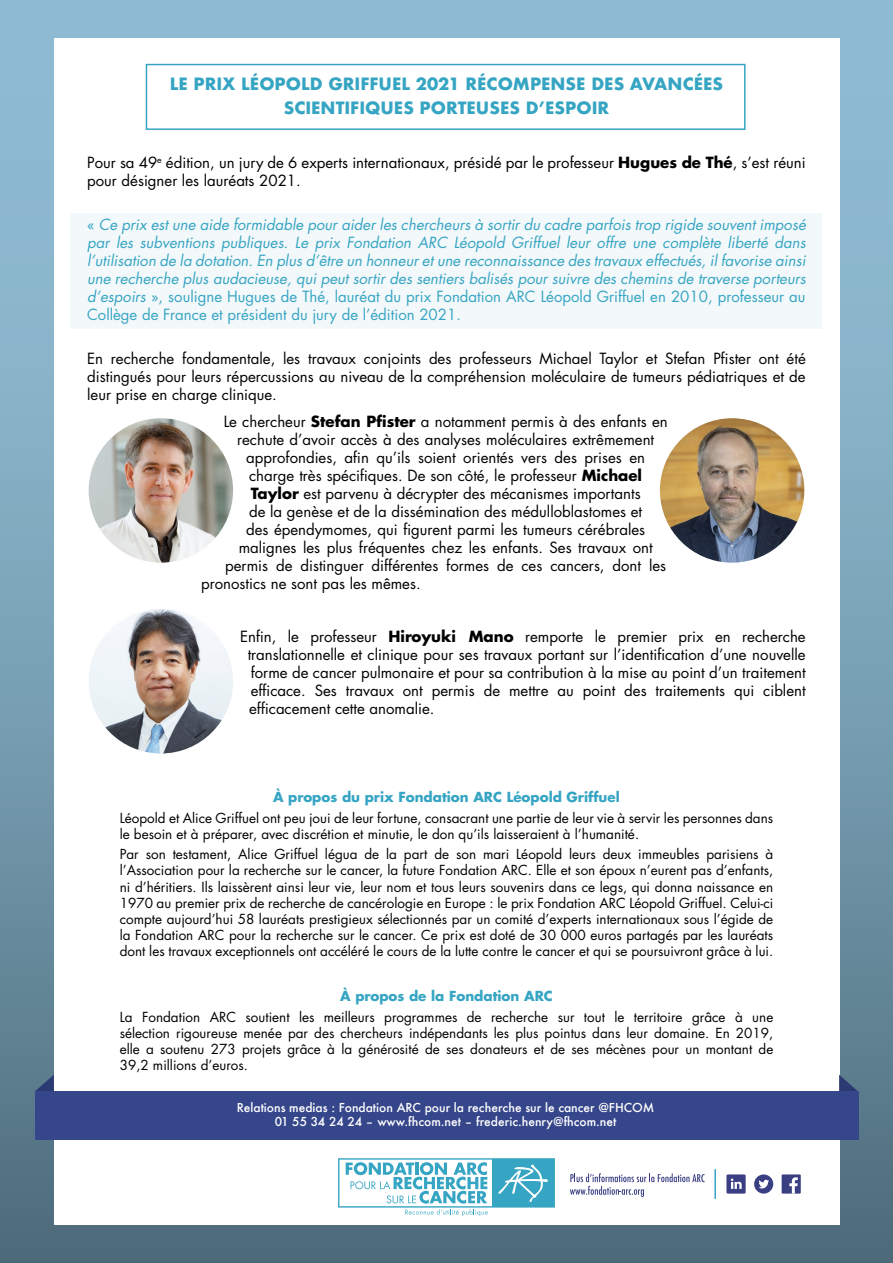
<style>
.page{position:relative;width:893px;height:1263px;background:#fff}
.page>*{position:absolute;margin:0;border:0;box-sizing:border-box;transform-origin:0 0}
.t1{font:700 16.5px/24px "Futura";color:#36a5c3;text-align:center}
.t2{font:15px/18px "Futura Std";color:#000;text-align:justify}
.t3{font:italic 15px/18px "Futura Std";color:#36a5c3;text-align:justify}
.t4{font:13.5px/16.2px "Futura Std";color:#000;text-align:justify}
.t5{font:700 13.5px "Futura Std";color:#36a5c3}
.t6{font:500 12px/14.4px "Futura";color:#fff;text-align:center}
.s1{font-weight:700}
.s2{font-style:normal}
</style>
<div class="page">
<div style="left:0;top:0;width:893px;height:1263px;background:linear-gradient(to bottom,#9ac8e0,#547484)"></div>
<div style="left:54px;top:38px;width:785px;height:1187px;background:#fff"></div>
<div style="left:71px;top:213px;width:751px;height:115px;background:#f3f8fa"></div>
<div style="left:146px;top:64px;width:600px;height:66px;border:2px solid #36a5c3"></div>
<svg style="left:338px;top:1158px;width:217px;height:58px"></svg>
<svg style="left:570px;top:1173px;width:135px;height:24px"></svg>
<svg style="left:754px;top:1174px;width:19px;height:19px"></svg>
<div style="left:782px;top:1174px;width:19px;height:19px;background:#3a3f82"></div>
<svg style="left:789px;top:1177px;width:9px;height:16px"></svg>
<svg style="left:726px;top:1174px;width:20px;height:19px"></svg>
<hr style="left:714px;top:1169px;width:2px;height:30px;background:#36a5c3">
<svg style="left:35px;top:1075px;width:19px;height:16px"></svg>
<svg style="left:839px;top:1075px;width:19px;height:16px"></svg>
<div style="left:35px;top:1091px;width:823px;height:49px;background:#36468b"></div>
<img style="left:659px;top:417px;width:146px;height:146px;border-radius:73px">
<img style="left:88px;top:417px;width:146px;height:146px;border-radius:73px">
<img style="left:88px;top:608px;width:146px;height:146px;border-radius:73px">
<p class="t1" style="left:170px;top:71px;width:555px">LE PRIX LÉOPOLD GRIFFUEL 2021 RÉCOMPENSE DES AVANCÉES<br>SCIENTIFIQUES PORTEUSES D’ESPOIR</p>
<p class="t2" style="left:87px;top:154px;width:720px">Pour sa 49<sup>e</sup> édition, un jury de 6 experts internationaux, présidé par le professeur <span class="s1">Hugues de Thé</span>, s’est réuni pour désigner les lauréats 2021.</p>
<p class="t3" style="left:87px;top:216px;width:720px"><span class="s2">«</span> Ce prix est une aide formidable pour aider les chercheurs à sortir du cadre parfois trop rigide souvent imposé par les subventions publiques. Le prix Fondation ARC Léopold Griffuel leur offre une complète liberté dans l’utilisation de la dotation. En plus d’être un honneur et une reconnaissance des travaux effectués, il favorise ainsi une recherche plus audacieuse, qui peut sortir des sentiers balisés pour suivre des chemins de traverse porteurs d’espoirs <span class="s2">», souligne Hugues de Thé, lauréat du prix Fondation ARC Léopold Griffuel en 2010, professeur au Collège de France et président du jury de l’édition 2021.</span></p>
<p class="t2" style="left:87px;top:350px;width:720px">En recherche fondamentale, les travaux conjoints des professeurs Michael Taylor et Stefan Pfister ont été distingués pour leurs répercussions au niveau de la compréhension moléculaire de tumeurs pédiatriques et de leur prise en charge clinique.</p>
<p class="t2" style="left:224px;top:412px;width:446px">Le chercheur <span class="s1">Stefan Pfister</span> a notamment permis à des enfants en</p>
<p class="t2" style="left:237px;top:430px;width:418px">rechute d’avoir accès à des analyses moléculaires extrêmement</p>
<p class="t2" style="left:246px;top:448px;width:401px">approfondies, afin qu’ils soient orientés vers des prises en</p>
<p class="t2" style="left:249px;top:466px;width:394px">charge très spécifiques. De son côté, le professeur <span class="s1">Michael</span></p>
<p class="t2" style="left:251px;top:484px;width:392px"><span class="s1">Taylor</span> est parvenu à décrypter des mécanismes importants</p>
<p class="t2" style="left:249px;top:502px;width:395px">de la genèse et de la dissémination des médulloblastomes et</p>
<p class="t2" style="left:246px;top:520px;width:401px">des épendymomes, qui figurent parmi les tumeurs cérébrales</p>
<p class="t2" style="left:239px;top:538px;width:415px">malignes les plus fréquentes chez les enfants. Ses travaux ont</p>
<p class="t2" style="left:225px;top:556px;width:443px">permis de distinguer différentes formes de ces cancers, dont les</p>
<p class="t2" style="left:201px;top:574px;width:221px">pronostics ne sont pas les mêmes.</p>
<p class="t2" style="left:248px;top:627px;width:560px;text-indent:-8px">Enfin, le professeur <span class="s1">Hiroyuki Mano</span> remporte le premier prix en recherche translationnelle et clinique pour ses travaux portant sur l’identification d’une nouvelle forme de cancer pulmonaire et pour sa contribution à la mise au point d’un traitement efficace. Ses travaux ont permis de mettre au point des traitements qui ciblent efficacement cette anomalie.</p>
<p class="t5" style="left:273px;top:788px;width:348px">À propos du prix Fondation ARC Léopold Griffuel</p>
<p class="t4" style="left:120px;top:810px;width:655px">Léopold et Alice Griffuel ont peu joui de leur fortune, consacrant une partie de leur vie à servir les personnes dans le besoin et à préparer, avec discrétion et minutie, le don qu’ils laisseraient à l’humanité.</p>
<p class="t4" style="left:120px;top:846px;width:655px">Par son testament, Alice Griffuel légua de la part de son mari Léopold leurs deux immeubles parisiens à l’Association pour la recherche sur le cancer, la future Fondation ARC. Elle et son époux n’eurent pas d’enfants, ni d’héritiers. Ils laissèrent ainsi leur vie, leur nom et tous leurs souvenirs dans ce legs, qui donna naissance en 1970 au premier prix de recherche de cancérologie en Europe : le prix Fondation ARC Léopold Griffuel. Celui-ci compte aujourd’hui 58 lauréats prestigieux sélectionnés par un comité d’experts internationaux sous l’égide de la Fondation ARC pour la recherche sur le cancer. Ce prix est doté de 30 000 euros partagés par les lauréats dont les travaux exceptionnels ont accéléré le cours de la lutte contre le cancer et qui se poursuivront grâce à lui.</p>
<p class="t5" style="left:340px;top:987px;width:214px">À propos de la Fondation ARC</p>
<p class="t4" style="left:120px;top:1008px;width:655px">La Fondation ARC soutient les meilleurs programmes de recherche sur tout le territoire grâce à une sélection rigoureuse menée par des chercheurs indépendants les plus pointus dans leur domaine. En 2019, elle a soutenu 273 projets grâce à la générosité de ses donateurs et de ses mécènes pour un montant de 39,2 millions d’euros.</p>
<p class="t6" style="left:237px;top:1100px;width:419px">Relations medias : Fondation ARC pour la recherche sur le cancer @FHCOM<br>01 55 34 24 24 – www.fhcom.net – frederic.henry@fhcom.net</p>
</div>
